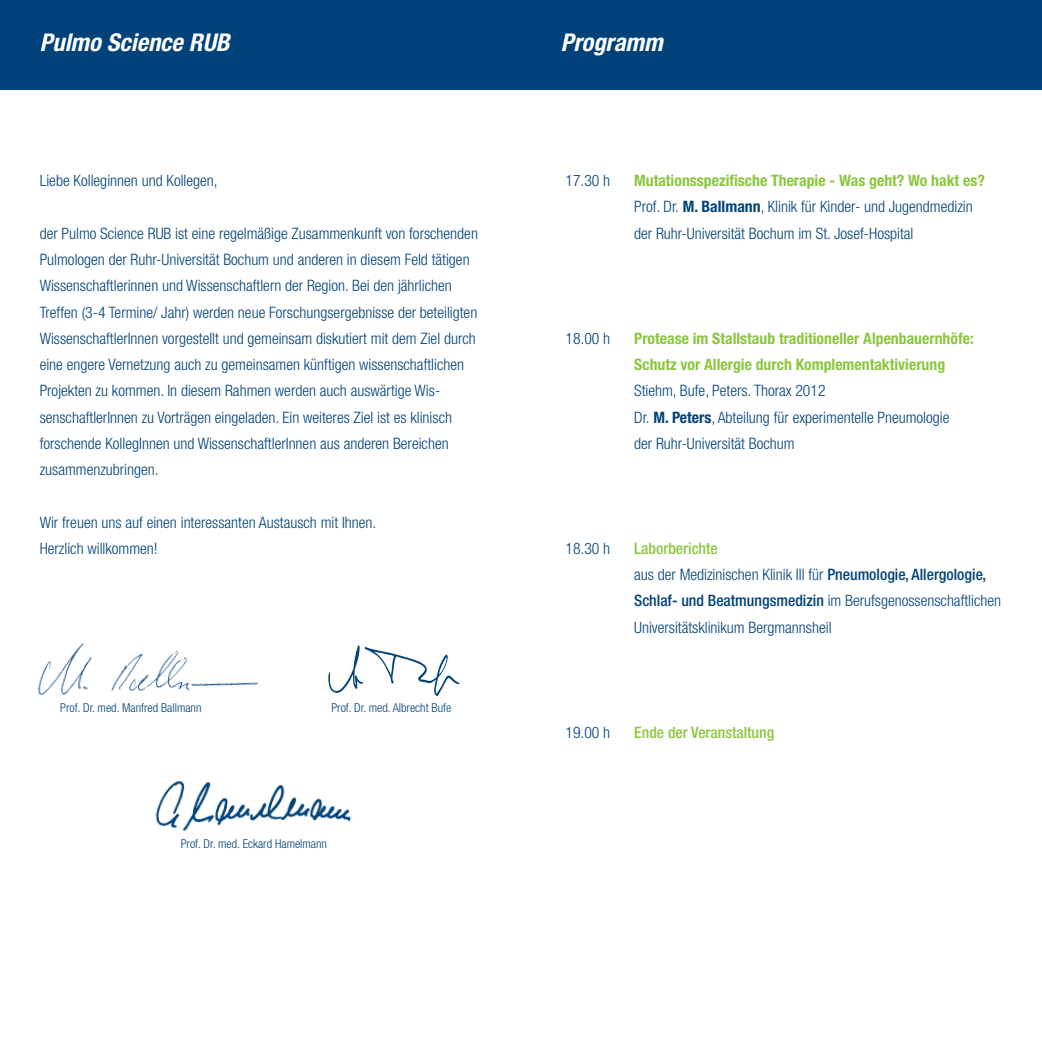
<style>
.page{position:relative;width:1042px;height:1042px;background:#fff}
.page>*{position:absolute;margin:0;border:0;box-sizing:border-box;transform-origin:0 0}
.t1{font:italic 700 condensed 24.5px "Helvetica Neue";color:#fff}
.t2{font:300 condensed 15.75px/26.2px "Helvetica Neue";color:#004279}
.t3{font:700 condensed 15.75px/26.2px "Helvetica Neue";color:#8bc63e}
.t4{font:500 condensed 15.75px "Helvetica Neue";color:#8bc63e}
.t5{font:300 condensed 12.25px "Helvetica Neue";color:#004279}
.s1{font-weight:700;color:#8bc63e}
.s2{font-weight:700}
.s3{font-weight:500;color:#8bc63e}
.s4{font-weight:500}
</style>
<div class="page">
<div style="left:0;top:0;width:1042px;height:89px;background:#004279"></div>
<img style="left:38px;top:643px;width:220px;height:52px">
<img style="left:155px;top:780px;width:197px;height:51px">
<img style="left:328px;top:645px;width:132px;height:51px">
<h1 class="t1" style="left:40px;top:28px;width:191px">Pulmo Science RUB</h1>
<h1 class="t1" style="left:561px;top:28px;width:103px">Programm</h1>
<p class="t2" style="left:40px;top:167px;width:180px">Liebe Kolleginnen und Kollegen,</p>
<p class="t2" style="left:40px;top:220px;width:440px">der Pulmo Science RUB ist eine regelmäßige Zusammenkunft von forschenden Pulmologen der Ruhr-Universität Bochum und anderen in diesem Feld tätigen Wissenschaftlerinnen und Wissenschaftlern der Region. Bei den jährlichen Treffen (3-4 Termine/ Jahr) werden neue Forschungsergebnisse der beteiligten WissenschaftlerInnen vorgestellt und gemeinsam diskutiert mit dem Ziel durch eine engere Vernetzung auch zu gemeinsamen künftigen wissenschaftlichen Projekten zu kommen. In diesem Rahmen werden auch auswärtige Wis&shy;senschaftlerInnen zu Vorträgen eingeladen. Ein weiteres Ziel ist es klinisch forschende KollegInnen und WissenschaftlerInnen aus anderen Bereichen zusammenzubringen.</p>
<p class="t2" style="left:40px;top:509px;width:338px">Wir freuen uns auf einen interessanten Austausch mit Ihnen.<br>Herzlich willkommen!</p>
<p class="t5" style="left:60px;top:700px;width:143px">Prof. Dr. med. Manfred Ballmann</p>
<p class="t5" style="left:331px;top:700px;width:121px">Prof. Dr. med. Albrecht Bufe</p>
<p class="t5" style="left:181px;top:836px;width:148px">Prof. Dr. med. Eckard Hamelmann</p>
<p class="t2" style="left:565px;top:167px;width:46px">17.30 h</p>
<p class="t2" style="left:634px;top:167px;width:352px"><span class="s1">Mutationsspezifische Therapie - Was geht? Wo hakt es?<br></span>Prof. Dr. <span class="s2">M. Ballmann</span>, Klinik für Kinder- und Jugendmedizin der Ruhr-Universität Bochum im St. Josef-Hospital</p>
<p class="t2" style="left:565px;top:325px;width:46px">18.00 h</p>
<p class="t3" style="left:634px;top:325px;width:341px">Protease im Stallstaub traditioneller Alpenbauernhöfe:<br>Schutz vor Allergie durch Komplementaktivierung</p>
<p class="t2" style="left:634px;top:377px;width:317px">Stiehm, Bufe, Peters. Thorax 2012<br>Dr. <span class="s2">M. Peters</span>, Abteilung für experimentelle Pneumologie der Ruhr-Universität Bochum</p>
<p class="t2" style="left:565px;top:535px;width:46px">18.30 h</p>
<p class="t2" style="left:634px;top:535px;width:368px"><span class="s3">Laborberichte<br></span>aus der Medizinischen Klinik III für <span class="s4">Pneumologie, Allergologie, Schlaf- und Beatmungsmedizin</span> im Berufsgenossenschaftlichen Universitätsklinikum Bergmannsheil</p>
<p class="t2" style="left:565px;top:719px;width:46px">19.00 h</p>
<p class="t4" style="left:634px;top:722px;width:142px">Ende der Veranstaltung</p>
</div>
